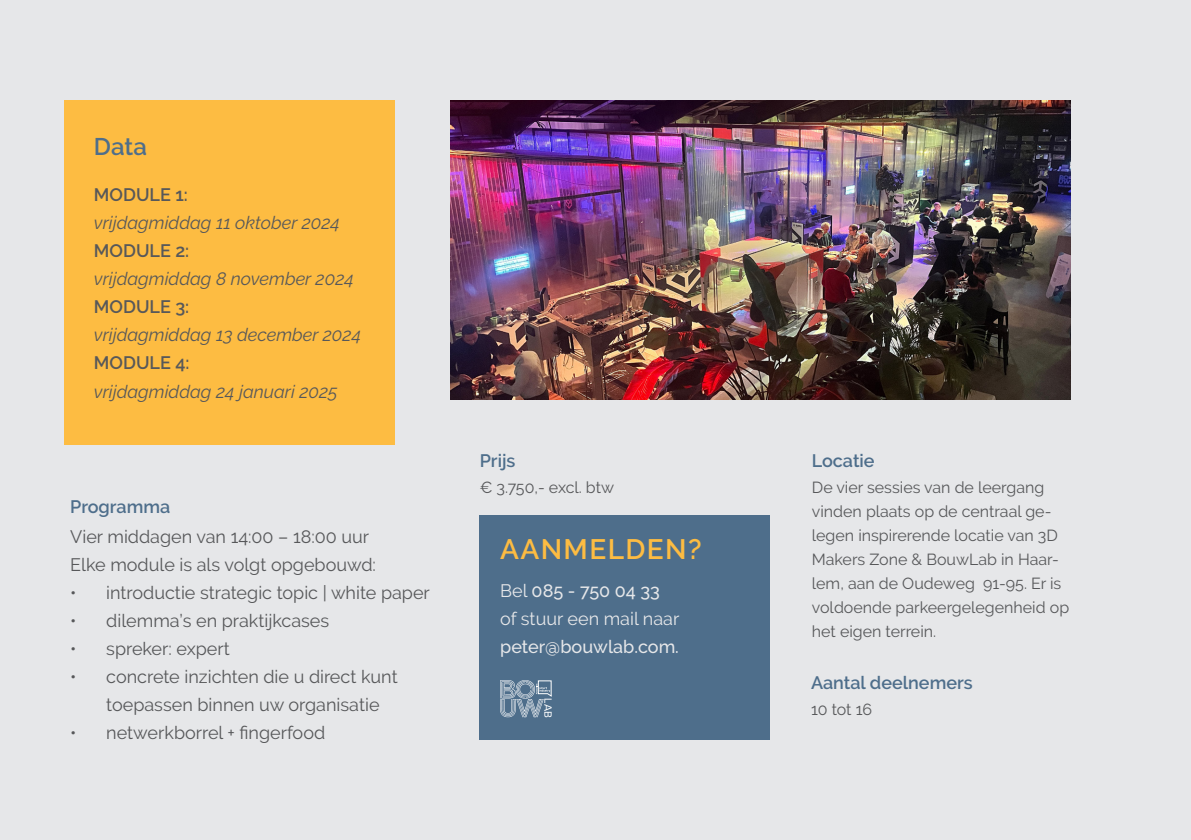
<style>
.page{position:relative;width:1191px;height:840px;background:#fff}
.page>*{position:absolute;margin:0;border:0;box-sizing:border-box;transform-origin:0 0}
.t1{font:600 28px "Raleway";letter-spacing:.05em;color:#fdbc42}
.S--2{font:600 24px "Raleway";color:#4e6e8b}
.Body-1{font:18px/28px "Raleway";color:#57585a}
.Body-1-2{font:italic 18px/28px "Raleway";color:#57585a}
.s4{font:600 18px "Raleway";color:#4e6e8b}
.t2{font:18px/28px "Raleway";color:#e6e7e9}
.t3{font:500 18px "Raleway";color:#e6e7e9}
.Body-1-3{font:16px/24px "Raleway";color:#57585a}
.t4{font:11px "Proxima Nova";color:#fff}
.s1{font-weight:600;font-style:normal}
.s2{font-weight:500}
</style>
<div class="page">
<div style="left:0;top:0;width:1191px;height:839px;background:#e6e7e9"></div>
<img style="left:451px;top:100px;width:620px;height:300px">
<div style="left:64px;top:100px;width:330px;height:344px;background:#fdbc42"></div>
<div style="left:480px;top:515px;width:290px;height:224px;background:#4e6e8b"></div>
<svg style="left:500px;top:680px;width:52px;height:36px"></svg>
<p class="S--2" style="left:94px;top:133px;width:54px">Data</p>
<p class="Body-1-2" style="left:94px;top:181px;width:247px"><span class="s1">MODULE 1:<br></span>vrijdagmiddag 11 oktober 2024</p>
<p class="Body-1-2" style="left:94px;top:237px;width:261px"><span class="s1">MODULE 2:<br></span>vrijdagmiddag 8 november 2024</p>
<p class="Body-1-2" style="left:94px;top:293px;width:269px"><span class="s1">MODULE 3:<br></span>vrijdagmiddag 13 december 2024</p>
<p class="Body-1-2" style="left:94px;top:349px;width:245px"><span class="s1">MODULE 4:<br></span>vrijdagmiddag 24 januari 2025</p>
<p class="s4" style="left:70px;top:496px;width:101px">Programma</p>
<p class="Body-1" style="left:70px;top:522px;width:300px">Vier middagen van 14:00 – 18:00 uur</p>
<p class="Body-1" style="left:70px;top:550px;width:307px">Elke module is als volgt opgebouwd:</p>
<p class="Body-1" style="left:70px;top:578px;width:361px">• introductie strategic topic | white paper</p>
<p class="Body-1" style="left:70px;top:606px;width:260px">• dilemma’s en praktijkcases</p>
<p class="Body-1" style="left:70px;top:634px;width:161px">• spreker: expert</p>
<p class="Body-1" style="left:106px;top:662px;width:293px;text-indent:-36px">• concrete inzichten die u direct kunt toepassen binnen uw organisatie</p>
<p class="Body-1" style="left:70px;top:718px;width:256px">• netwerkborrel + fingerfood</p>
<p class="s4" style="left:480px;top:450px;width:37px">Prijs</p>
<p class="Body-1-3" style="left:480px;top:475px;width:136px">€ 3.750,- excl. btw</p>
<p class="t1" style="left:500px;top:532px;width:203px">AANMELDEN?</p>
<p class="t2" style="left:500px;top:576px;width:181px">Bel <span class="s2">085 - 750 04 33 </span>of stuur een mail naar</p>
<p class="t3" style="left:500px;top:635px;width:180px">peter@bouwlab.com.</p>
<p class="t4" style="left:553px;top:698px;width:21px;rotate:90deg">LAB</p>
<p class="s4" style="left:812px;top:450px;width:64px">Locatie</p>
<p class="Body-1-3" style="left:812px;top:475px;width:259px">De vier sessies van de leergang vinden plaats op de centraal ge&shy;legen inspirerende locatie van 3D<br>Makers Zone &amp; BouwLab in Haar&shy;lem, aan de Oudeweg 91-95. Er is voldoende parkeergelegenheid op het eigen terrein.</p>
<p class="s4" style="left:811px;top:671px;width:163px">Aantal deelnemers</p>
<p class="Body-1-3" style="left:811px;top:696px;width:63px">10 tot 16</p>
</div>
